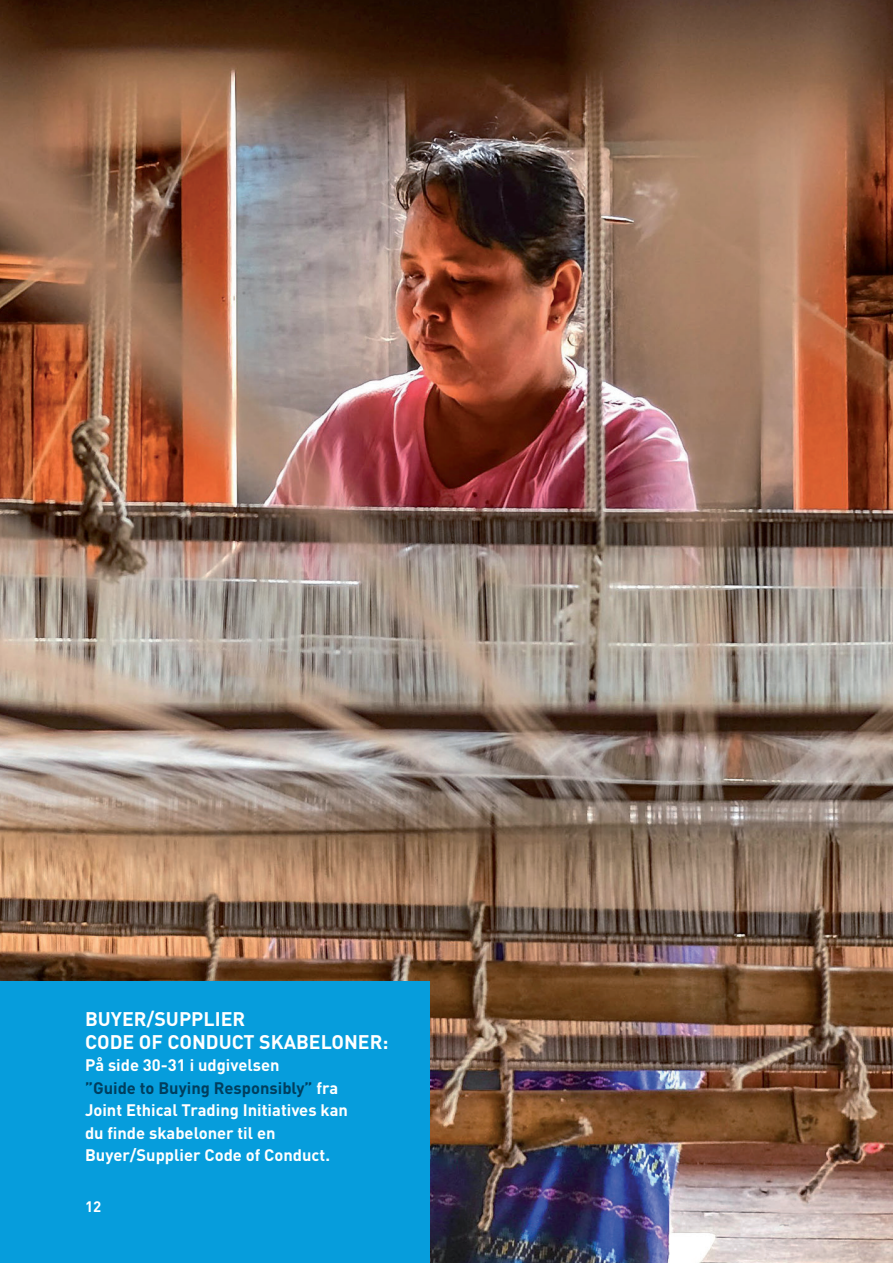
<style>
.page{position:relative;width:893px;height:1263px;background:#fff}
.page>*{position:absolute;margin:0;border:0;box-sizing:border-box;transform-origin:0 0}
.t1{font:700 19.5px/22.5px "DIN";color:#fff}
.t2{font:700 16.5px/22.5px "DIN";color:#fff}
.t3{font:700 15px "DIN";color:#fff}
.s1{color:#003e5e}
</style>
<div class="page">
<img style="left:0;top:0;width:893px;height:1263px">
<div style="left:0;top:981px;width:429px;height:282px;background:#069ddc"></div>
<p class="t1" style="left:85px;top:1007px;width:305px">BUYER/SUPPLIER<br>CODE OF CONDUCT SKABELONER:</p>
<p class="t2" style="left:85px;top:1053px;width:264px">På side 30-31 i udgivelsen<br><span class="s1">”Guide to Buying Responsibly”</span> fra<br>Joint Ethical Trading Initiatives kan du finde skabeloner til en<br>Buyer/Supplier Code of Conduct.</p>
<p class="t3" style="left:85px;top:1196px;width:18px">12</p>
</div>
